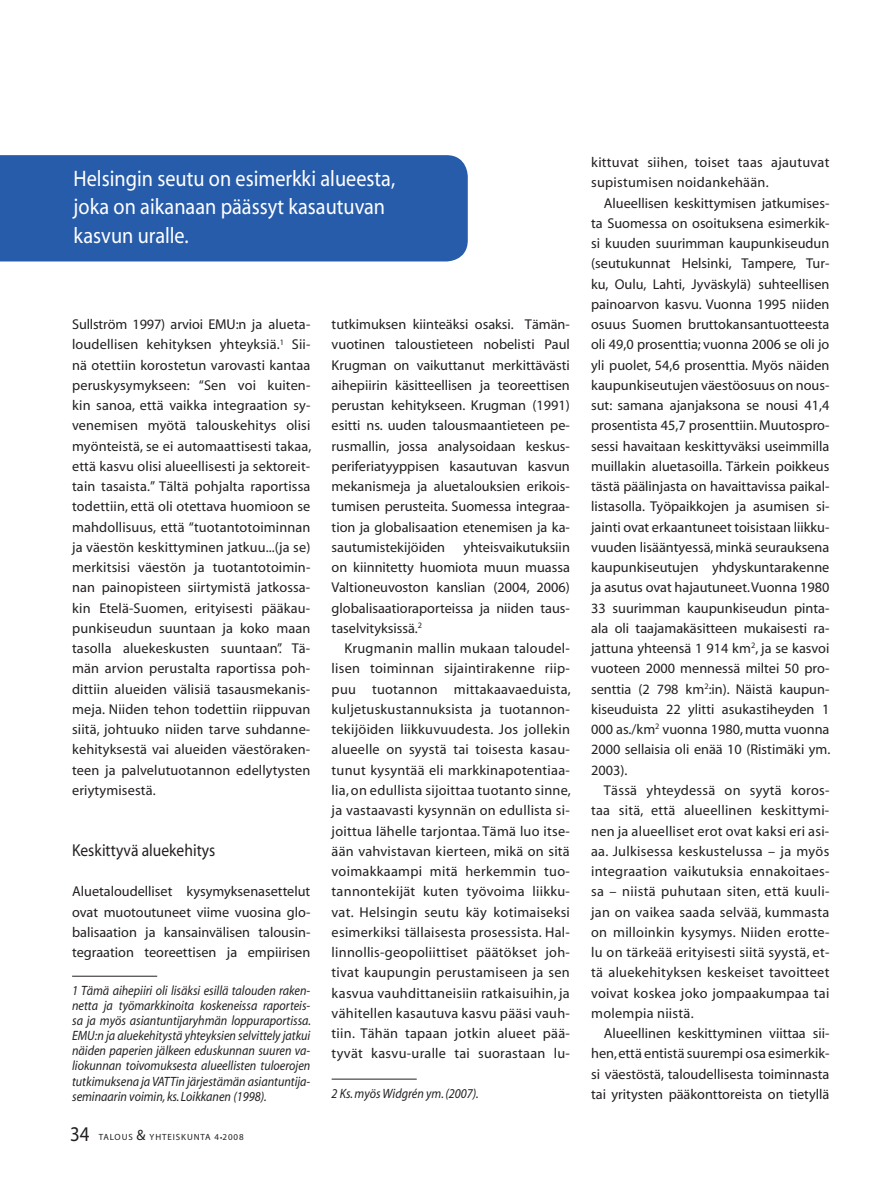
<style>
.page{position:relative;width:893px;height:1191px;background:#fff}
.page>*{position:absolute;margin:0;border:0;box-sizing:border-box;transform-origin:0 0}
.t1{font:22.5px/28.5px "Myriad";color:#fff;scale:.9 1}
.t2{font:21px "Myriad";color:#231f20;scale:.9 1}
.t3{font:17.25px "Myriad";color:#231f20;scale:.9 1}
.t4{font:14.25px/20.2px "Myriad";color:#231f20;text-align:justify}
.t5{font:14.25px/20.2px "Myriad";letter-spacing:.02em;color:#231f20}
.t6{font:italic 13.5px/15px "Myriad";color:#231f20;text-align:justify;scale:.9 1}
.t7{font:9px "Myriad";letter-spacing:.1em;color:#231f20}
.s1{font-size:15px}
</style>
<div class="page">
<hr style="left:72px;top:976px;width:85px;height:1px;background:#231f20">
<hr style="left:331px;top:1078px;width:86px;height:1px;background:#231f20">
<div style="left:0;top:155px;width:468px;height:106px;background:#275caa"></div>
<h1 class="t1" style="left:74px;top:165px;width:359px">Helsingin seutu on esimerkki alueesta, joka on aikanaan päässyt kasautuvan kasvun uralle.</h1>
<p class="t4" style="left:72px;top:315px;width:241px">Sullström 1997) arvioi EMU:n ja alueta&shy;loudellisen kehityksen yhteyksiä.<sup>1</sup> Sii&shy;nä otettiin korostetun varovasti kantaa peruskysymykseen: “Sen voi kuiten&shy;kin sanoa, että vaikka integraation sy&shy;venemisen myötä talouskehitys olisi myönteistä, se ei automaattisesti takaa, että kasvu olisi alueellisesti ja sektoreit&shy;tain tasaista.” Tältä pohjalta raportissa todettiin, että oli otettava huomioon se mahdollisuus, että “tuotantotoiminnan ja väestön keskittyminen jatkuu...(ja se) merkitsisi väestön ja tuotantotoimin&shy;nan painopisteen siirtymistä jatkossa&shy;kin Etelä-Suomen, erityisesti pääkau&shy;punkiseudun suuntaan ja koko maan tasolla aluekeskusten suuntaan”. Tä&shy;män arvion perustalta raportissa poh&shy;dittiin alueiden välisiä tasausmekanis&shy;meja. Niiden tehon todettiin riippuvan siitä, johtuuko niiden tarve suhdanne&shy;kehityksestä vai alueiden väestöraken&shy;teen ja palvelutuotannon edellytysten eriytymisestä.</p>
<p class="t3" style="left:72px;top:843px;width:161px">Keskittyvä aluekehitys</p>
<p class="t4" style="left:72px;top:882px;width:240px">Aluetaloudelliset kysymyksenasettelut ovat muotoutuneet viime vuosina glo&shy;balisaation ja kansainvälisen talousin&shy;tegraation teoreettisen ja empiirisen</p>
<p class="t6" style="left:72px;top:984px;width:267px">1 Tämä aihepiiri oli lisäksi esillä talouden raken&shy;netta ja työmarkkinoita koskeneissa raporteis&shy;sa ja myös asiantuntijaryhmän loppuraportissa.<br>EMU:n ja aluekehitystä yhteyksien selvittely jatkui näiden paperien jälkeen eduskunnan suuren va&shy;liokunnan toivomuksesta alueellisten tuloerojen tutkimuksena ja VATTin järjestämän asiantuntija&shy;seminaarin voimin, ks. Loikkanen (1998).</p>
<h2 class="t2" style="left:70px;top:1126px;width:23px">34</h2>
<p class="t7" style="left:99px;top:1133px;width:146px">TALOUS <span class="s1">&amp;</span> YHTEISKUNTA 4 2008</p>
<p class="t4" style="left:331px;top:315px;width:240px">tutkimuksen kiinteäksi osaksi. Tämän&shy;vuotinen taloustieteen nobelisti Paul Krugman on vaikuttanut merkittävästi aihepiirin käsitteellisen ja teoreettisen perustan kehitykseen. Krugman (1991) esitti ns. uuden talousmaantieteen pe&shy;rusmallin, jossa analysoidaan keskus&shy;periferiatyyppisen kasautuvan kasvun mekanismeja ja aluetalouksien erikois&shy;tumisen perusteita. Suomessa integraa&shy;tion ja globalisaation etenemisen ja ka&shy;sautumistekijöiden</p>
<p class="t4" style="left:331px;top:538px;width:240px;text-indent:132px">yhteisvaikutuksiin on kiinnitetty huomiota muun muassa Valtioneuvoston kanslian (2004, 2006) globalisaatioraporteissa ja niiden taus&shy;taselvityksissä.<sup>2</sup></p>
<p class="t4" style="left:331px;top:639px;width:241px;text-indent:13px">Krugmanin mallin mukaan taloudel&shy;lisen toiminnan sijaintirakenne riip&shy;puu tuotannon mittakaavaeduista, kuljetuskustannuksista ja tuotannon&shy;tekijöiden liikkuvuudesta. Jos jollekin alueelle on syystä tai toisesta kasau&shy;tunut kysyntää eli markkinapotentiaa&shy;lia, on edullista sijoittaa tuotanto sinne, ja vastaavasti kysynnän on edullista si&shy;joittua lähelle tarjontaa. Tämä luo itse&shy;ään vahvistavan kierteen, mikä on sitä voimakkaampi mitä herkemmin tuo&shy;tannontekijät kuten työvoima liikku&shy;vat. Helsingin seutu käy kotimaiseksi esimerkiksi tällaisesta prosessista. Hal&shy;linnollis-geopoliittiset päätökset joh&shy;tivat kaupungin perustamiseen ja sen kasvua vauhdittaneisiin ratkaisuihin, ja vähitellen kasautuva kasvu pääsi vauh&shy;tiin. Tähän tapaan jotkin alueet pää&shy;tyvät kasvu-uralle tai suorastaan lu-</p>
<p class="t6" style="left:331px;top:1087px;width:165px">2 Ks. myös Widgrén ym. (2007).</p>
<p class="t5" style="left:591px;top:153px;width:240px">kittuvat siihen, toiset taas ajautuvat supistumisen noidankehään.</p>
<p class="t4" style="left:591px;top:194px;width:241px;text-indent:13px">Alueellisen keskittymisen jatkumises&shy;ta Suomessa on osoituksena esimerkik&shy;si kuuden suurimman kaupunkiseudun (seutukunnat Helsinki, Tampere, Tur&shy;ku, Oulu, Lahti, Jyväskylä) suhteellisen painoarvon kasvu. Vuonna 1995 niiden osuus Suomen bruttokansantuotteesta oli 49,0 prosenttia; vuonna 2006 se oli jo yli puolet, 54,6 prosenttia. Myös näiden kaupunkiseutujen väestöosuus on nous&shy;sut: samana ajanjaksona se nousi 41,4 prosentista 45,7 prosenttiin. Muutospro&shy;sessi havaitaan keskittyväksi useimmilla muillakin aluetasoilla. Tärkein poikkeus tästä päälinjasta on havaittavissa paikal&shy;listasolla. Työpaikkojen ja asumisen si&shy;jainti ovat erkaantuneet toisistaan liikku&shy;vuuden lisääntyessä, minkä seurauksena kaupunkiseutujen yhdyskuntarakenne ja asutus ovat hajautuneet. Vuonna 1980<br>33 suurimman kaupunkiseudun pinta&shy;ala oli taajamakäsitteen mukaisesti ra&shy;jattuna yhteensä 1 914 km<sup>2</sup>, ja se kasvoi vuoteen 2000 mennessä miltei 50 pro&shy;senttia (2 798 km<sup>2</sup>:in). Näistä kaupun&shy;kiseuduista 22 ylitti asukastiheyden 1<br>000 as./km<sup>2</sup> vuonna 1980, mutta vuonna 2000 sellaisia oli enää 10 (Ristimäki ym.<br>2003).</p>
<p class="t4" style="left:591px;top:781px;width:240px;text-indent:13px">Tässä yhteydessä on syytä koros&shy;taa sitä, että alueellinen keskittymi&shy;nen ja alueelliset erot ovat kaksi eri asi&shy;aa. Julkisessa keskustelussa – ja myös integraation vaikutuksia ennakoitaes&shy;sa – niistä puhutaan siten, että kuuli&shy;jan on vaikea saada selvää, kummasta on milloinkin kysymys. Niiden erotte&shy;lu on tärkeää erityisesti siitä syystä, et&shy;tä aluekehityksen keskeiset tavoitteet voivat koskea joko jompaakumpaa tai molempia niistä.</p>
<p class="t4" style="left:591px;top:1024px;width:240px;text-indent:13px">Alueellinen keskittyminen viittaa sii&shy;hen, että entistä suurempi osa esimerkik&shy;si väestöstä, taloudellisesta toiminnasta tai yritysten pääkonttoreista on tietyllä</p>
</div>
